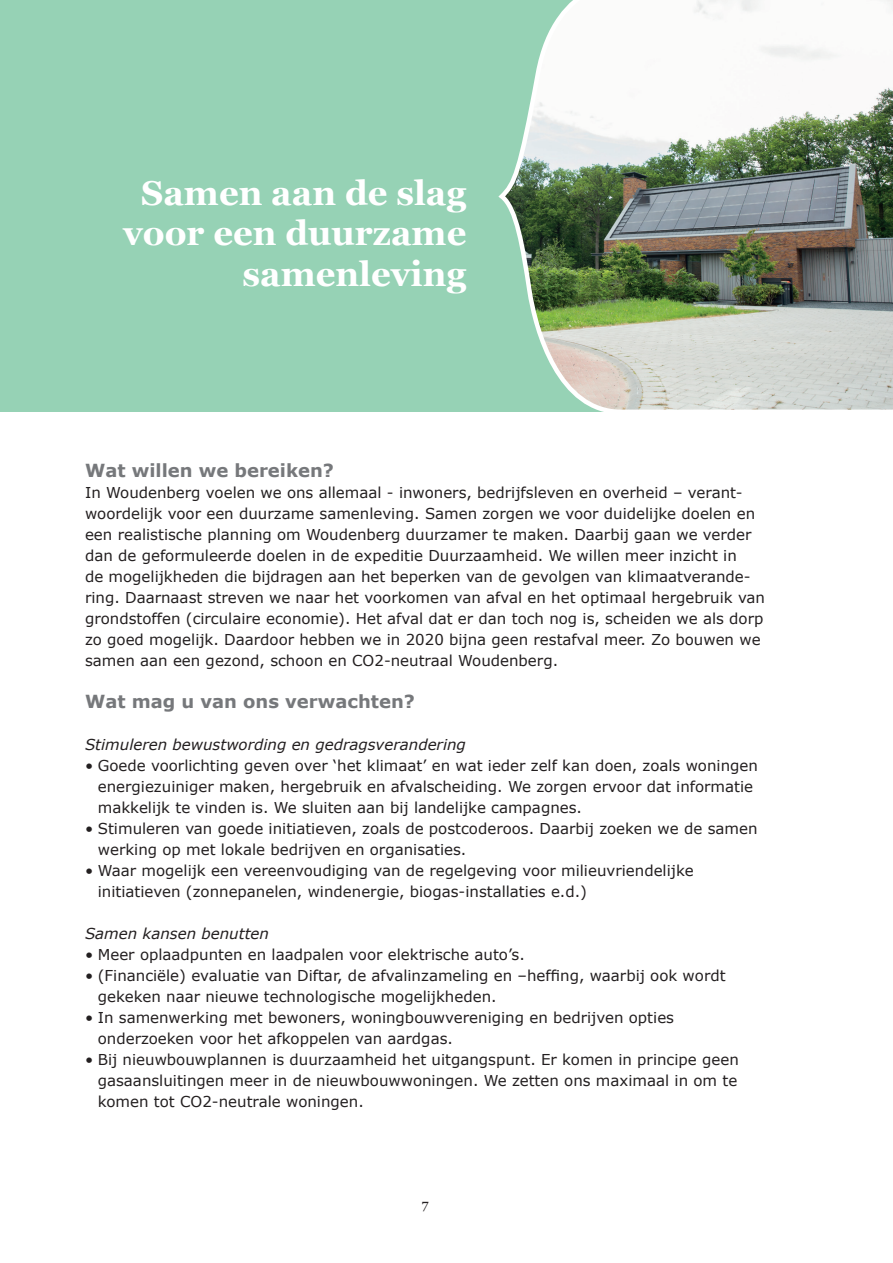
<style>
.page{position:relative;width:893px;height:1263px;background:#fff}
.page>*{position:absolute;margin:0;border:0;box-sizing:border-box;transform-origin:0 0}
.t1{font:700 34.5px/40.5px "Georgia";color:#fff;text-align:right}
.t2{font:700 18px "Verdana";color:#76787b}
.t3{font:15px/21px "Verdana";color:#231f20}
.t4{font:italic 15px "Verdana";color:#231f20}
.t5{font:13.5px "Georgia";color:#231f20}
</style>
<div class="page">
<div style="left:0;top:0;width:893px;height:412px;background:#96d2b5"></div>
<img style="left:498px;top:0;width:395px;height:412px">
<h1 class="t1" style="left:123px;top:171px;width:345px">Samen aan de slag voor een duurzame samenleving</h1>
<p class="t2" style="left:85px;top:459px;width:250px">Wat willen we bereiken?</p>
<p class="t3" style="left:85px;top:482px;width:681px">In Woudenberg voelen we ons allemaal - inwoners, bedrijfsleven en overheid – verant&shy;woordelijk voor een duurzame samenleving. Samen zorgen we voor duidelijke doelen en een realistische planning om Woudenberg duurzamer te maken. Daarbij gaan we verder dan de geformuleerde doelen in de expeditie Duurzaamheid. We willen meer inzicht in<br>de mogelijkheden die bijdragen aan het beperken van de gevolgen van klimaatverande&shy;ring. Daarnaast streven we naar het voorkomen van afval en het optimaal hergebruik van grondstoffen (circulaire economie). Het afval dat er dan toch nog is, scheiden we als dorp zo goed mogelijk. Daardoor hebben we in 2020 bijna geen restafval meer. Zo bouwen we samen aan een gezond, schoon en CO2-neutraal Woudenberg.</p>
<p class="t2" style="left:85px;top:690px;width:331px">Wat mag u van ons verwachten?</p>
<p class="t4" style="left:85px;top:735px;width:382px">Stimuleren bewustwording en gedragsverandering</p>
<p class="t3" style="left:98px;top:755px;width:662px;text-indent:-13px">• Goede voorlichting geven over ‘het klimaat’ en wat ieder zelf kan doen, zoals woningen energiezuiniger maken, hergebruik en afvalscheiding. We zorgen ervoor dat informatie makkelijk te vinden is. We sluiten aan bij landelijke campagnes.</p>
<p class="t3" style="left:98px;top:818px;width:661px;text-indent:-13px">• Stimuleren van goede initiatieven, zoals de postcoderoos. Daarbij zoeken we de samen werking op met lokale bedrijven en organisaties.</p>
<p class="t3" style="left:98px;top:860px;width:597px;text-indent:-13px">• Waar mogelijk een vereenvoudiging van de regelgeving voor milieuvriendelijke initiatieven (zonnepanelen, windenergie, biogas-installaties e.d.)</p>
<p class="t4" style="left:85px;top:924px;width:185px">Samen kansen benutten</p>
<p class="t3" style="left:85px;top:944px;width:441px">• Meer oplaadpunten en laadpalen voor elektrische auto’s.</p>
<p class="t3" style="left:98px;top:965px;width:629px;text-indent:-13px">• (Financiële) evaluatie van Diftar, de afvalinzameling en –heffing, waarbij ook wordt gekeken naar nieuwe technologische mogelijkheden.</p>
<p class="t3" style="left:98px;top:1007px;width:578px;text-indent:-13px">• In samenwerking met bewoners, woningbouwvereniging en bedrijven opties onderzoeken voor het afkoppelen van aardgas.</p>
<p class="t3" style="left:98px;top:1049px;width:642px;text-align:justify;text-indent:-13px">• Bij nieuwbouwplannen is duurzaamheid het uitgangspunt. Er komen in principe geen gasaansluitingen meer in de nieuwbouwwoningen. We zetten ons maximaal in om te komen tot CO2-neutrale woningen.</p>
<p class="t5" style="left:422px;top:1195px;width:8px">7</p>
</div>
